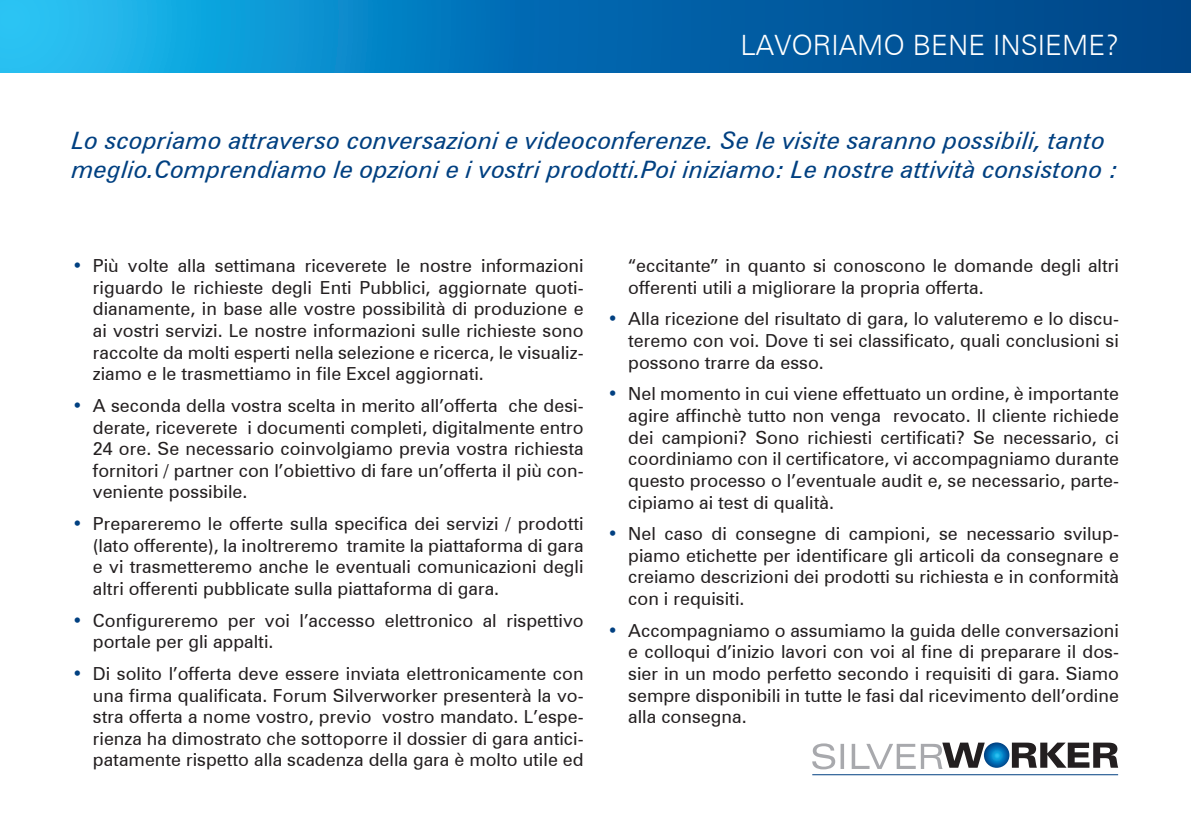
<style>
.page{position:relative;width:1191px;height:840px;background:#fff}
.page>*{position:absolute;margin:0;border:0;box-sizing:border-box;transform-origin:0 0}
.t1{font:300 28px "Zurich BT";color:#fff}
.t2{font:italic 24px/28.8px "Zurich BT";color:#014081}
.t3{font:18px/21.6px "Zurich BT";color:#231f20;text-align:justify}
.s1{color:#014081}
</style>
<div class="page">
<svg style="left:0;top:0;width:1191px;height:72px;background:#0774b5"></svg>
<hr style="left:812px;top:774px;width:306px;height:1px;background:#014081">
<svg style="left:812px;top:742px;width:306px;height:27px"></svg>
<svg style="left:984px;top:742px;width:25px;height:25px"></svg>
<h1 class="t1" style="left:740px;top:28px;width:380px">LAVORIAMO BENE INSIEME?</h1>
<h2 class="t2" style="left:72px;top:126px;width:1048px">Lo scopriamo attraverso conversazioni e videoconferenze. Se le visite saranno possibili, tanto meglio.Comprendiamo le opzioni e i vostri prodotti.Poi iniziamo: Le nostre attività consistono :</h2>
<p class="t3" style="left:93px;top:255px;width:492px;text-indent:-21px"><span class="s1">•</span> Più volte alla settimana riceverete le nostre informazioni riguardo le richieste degli Enti Pubblici, aggiornate quoti&shy;dianamente, in base alle vostre possibilità di produzione e ai vostri servizi. Le nostre informazioni sulle richieste sono raccolte da molti esperti nella selezione e ricerca, le visualiz&shy;ziamo e le trasmettiamo in file Excel aggiornati.</p>
<p class="t3" style="left:93px;top:394px;width:492px;text-indent:-21px"><span class="s1">•</span> A seconda della vostra scelta in merito all’offerta che desi&shy;derate, riceverete i documenti completi, digitalmente entro 24 ore. Se necessario coinvolgiamo previa vostra richiesta fornitori / partner con l’obiettivo di fare un’offerta il più con&shy;veniente possibile.</p>
<p class="t3" style="left:93px;top:512px;width:492px;text-indent:-21px"><span class="s1">•</span> Prepareremo le offerte sulla specifica dei servizi / prodotti (lato offerente), la inoltreremo tramite la piattaforma di gara e vi trasmetteremo anche le eventuali comunicazioni degli altri offerenti pubblicate sulla piattaforma di gara.</p>
<p class="t3" style="left:93px;top:609px;width:492px;text-indent:-21px"><span class="s1">•</span> Configureremo per voi l’accesso elettronico al rispettivo portale per gli appalti.</p>
<p class="t3" style="left:93px;top:662px;width:492px;text-indent:-21px"><span class="s1">•</span> Di solito l’offerta deve essere inviata elettronicamente con una firma qualificata. Forum Silverworker presenterà la vo&shy;stra offerta a nome vostro, previo vostro mandato. L’espe&shy;rienza ha dimostrato che sottoporre il dossier di gara antici&shy;patamente rispetto alla scadenza della gara è molto utile ed</p>
<p class="t3" style="left:628px;top:255px;width:492px">“eccitante” in quanto si conoscono le domande degli altri offerenti utili a migliorare la propria offerta.</p>
<p class="t3" style="left:628px;top:308px;width:492px;text-indent:-21px"><span class="s1">•</span> Alla ricezione del risultato di gara, lo valuteremo e lo discu&shy;teremo con voi. Dove ti sei classificato, quali conclusioni si possono trarre da esso.</p>
<p class="t3" style="left:628px;top:383px;width:492px;text-indent:-21px"><span class="s1">•</span> Nel momento in cui viene effettuato un ordine, è importante agire affinchè tutto non venga revocato. Il cliente richiede dei campioni? Sono richiesti certificati? Se necessario, ci coordiniamo con il certificatore, vi accompagniamo durante questo processo o l’eventuale audit e, se necessario, parte&shy;cipiamo ai test di qualità.</p>
<p class="t3" style="left:628px;top:522px;width:492px;text-indent:-21px"><span class="s1">•</span> Nel caso di consegne di campioni, se necessario svilup&shy;piamo etichette per identificare gli articoli da consegnare e creiamo descrizioni dei prodotti su richiesta e in conformità con i requisiti.</p>
<p class="t3" style="left:628px;top:619px;width:492px;text-indent:-21px"><span class="s1">•</span> Accompagniamo o assumiamo la guida delle conversazioni e colloqui d’inizio lavori con voi al fine di preparare il dos&shy;sier in un modo perfetto secondo i requisiti di gara. Siamo sempre disponibili in tutte le fasi dal ricevimento dell’ordine alla consegna.</p>
</div>
